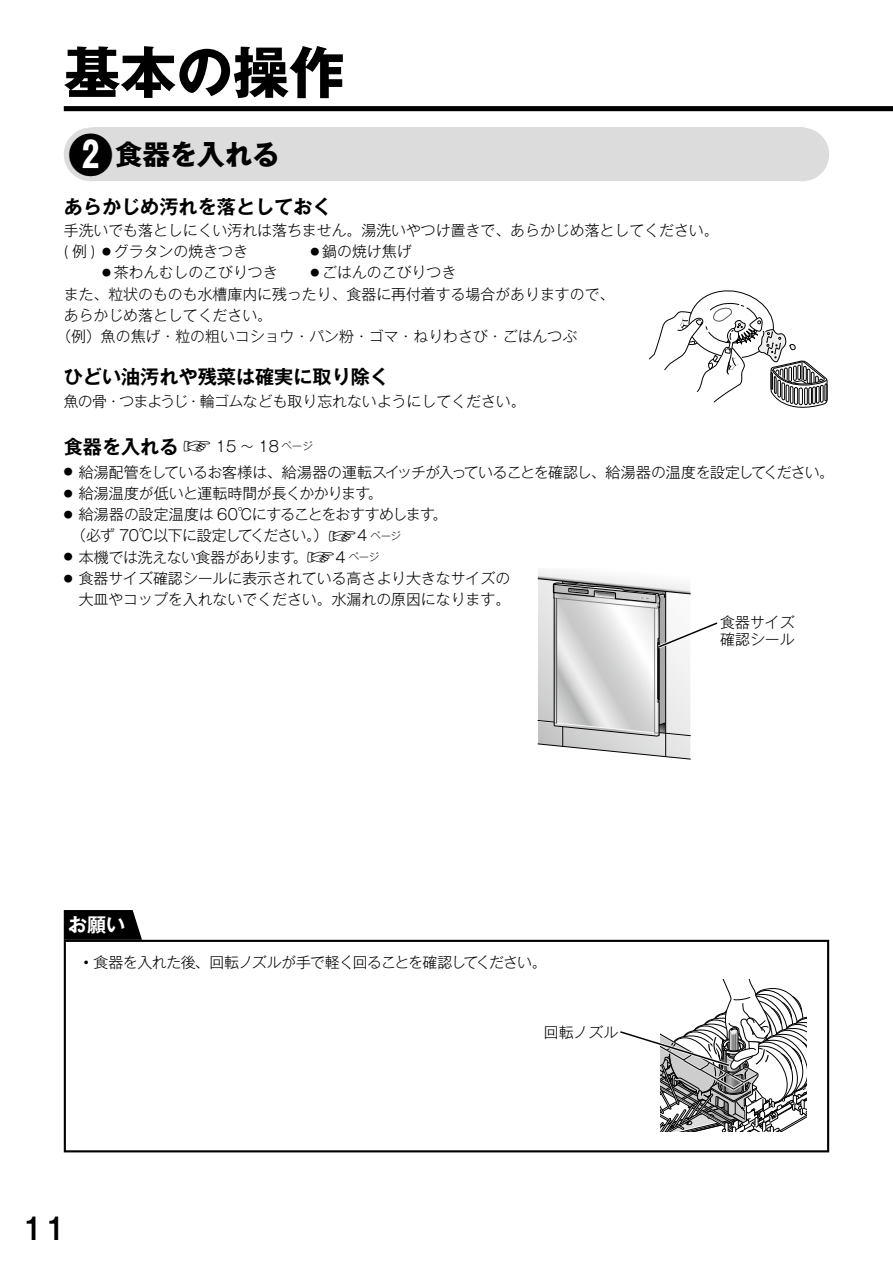
<style>
.page{position:relative;width:893px;height:1263px;background:#fff}
.page>*{position:absolute;margin:0;border:0;box-sizing:border-box;transform-origin:0 0}
.t1{font:700 56.4px "Gothic MB101 Pro";color:#000}
.t2{font:500 29.7px "Gothic MB101 Pro";color:#000}
.t3{font:700 27.6px "Gothic MB101 Pro";letter-spacing:-.005em;color:#000}
.t4{font:700 19.2px "Gothic MB101 Pro De";color:#000}
.t5{font:700 19.2px "Gothic MB101 Pro De";color:#fff}
.t6{font:300 14.85px/21.3px "Gothic MB101 Pro";color:#000}
.t7{font:300 14.85px "Gothic MB101 Pro";letter-spacing:-.03em;color:#000}
.t8{font:300 14.85px/21.3px "Gothic MB101 Pro";letter-spacing:-.035em;color:#000}
.t9{font:300 14.85px "Gothic MB101 Pro";letter-spacing:-.04em;color:#000}
.t10{font:300 14.85px "Gothic MB101 Pro";letter-spacing:-.025em;color:#000}
.s1{font-size:45.15px}
.s2{font-family:"Gothic MB101 Pro";font-weight:300;font-size:26.1px}
.s3{font-family:"Gothic MB101 Pro";font-weight:300;font-size:14.85px}
.s4{font-size:26.1px}
.s5{font-size:10.35px}
.s6{font-weight:700}
</style>
<div class="page">
<div style="left:64px;top:106px;width:829px;height:5px;background:#000"></div>
<div style="left:64px;top:940px;width:765px;height:212px;border:2px solid #000"></div>
<svg style="left:64px;top:910px;width:78px;height:30px;background:#101010"></svg>
<div style="left:92px;top:128px;width:711px;height:53px;background:#dcdcdc"></div>
<div style="left:775px;top:128px;width:54px;height:53px;background:#dcdcdc;border-radius:50%"></div>
<div style="left:64px;top:128px;width:53px;height:53px;background:#dcdcdc;border-radius:50%"></div>
<div style="left:69px;top:133px;width:43px;height:43px;background:#fff;border-radius:50%"></div>
<svg style="left:649px;top:290px;width:179px;height:118px"></svg>
<svg style="left:537px;top:570px;width:181px;height:189px"></svg>
<svg style="left:620px;top:979px;width:187px;height:153px"></svg>
<h1 class="t1" style="left:64px;top:25px;width:283px">基本の操作</h1>
<h3 class="t3" style="left:68px;top:131px;width:213px"><span class="s1">❷</span>食器を入れる</h3>
<p class="t4" style="left:64px;top:191px;width:269px">あらかじめ汚れを落としておく</p>
<p class="t6" style="left:64px;top:217px;width:656px">手洗いでも落としにくい汚れは落ちません。湯洗いやつけ置きで、あらかじめ落としてください。( 例 ) <sup>●</sup> グラタンの焼きつき</p>
<p class="t6" style="left:310px;top:239px;width:103px"><sup>●</sup> 鍋の焼け焦げ</p>
<p class="t6" style="left:102px;top:260px;width:177px"><sup>●</sup> 茶わんむしのこびりつき</p>
<p class="t6" style="left:310px;top:260px;width:147px"><sup>●</sup> ごはんのこびりつき</p>
<p class="t6" style="left:64px;top:281px;width:552px">また、粒状のものも水槽庫内に残ったり、食器に再付着する場合がありますので、</p>
<p class="t6" style="left:64px;top:302px;width:210px">あらかじめ落としてください。</p>
<p class="t6" style="left:56px;top:324px;width:522px">（例）魚の焦げ・粒の粗いコショウ・パン粉・ゴマ・ねりわさび・ごはんつぶ</p>
<p class="t4" style="left:64px;top:361px;width:327px">ひどい油汚れや残菜は確実に取り除く</p>
<p class="t6" style="left:64px;top:389px;width:463px">魚の骨・つまようじ・輪ゴムなども取り忘れないようにしてください。</p>
<p class="t4" style="left:64px;top:430px;width:250px">食器を入れる <span class="s2">☞</span> <span class="s3">15 〜 18</span> <sup>ページ</sup></p>
<p class="t7" style="left:64px;top:460px;width:772px"><sup>●</sup> 給湯配管をしているお客様は、給湯器の運転スイッチが入っていることを確認し、給湯器の温度を設定してください。</p>
<p class="t6" style="left:64px;top:480px;width:320px"><sup>●</sup> 給湯温度が低いと運転時間が長くかかります。</p>
<p class="t8" style="left:71px;top:502px;width:378px;text-indent:-8px"><sup>●</sup> 給湯器の設定温度は 60℃にすることをおすすめします。（必ず 70℃以下に設定してください。）<span class="s4">☞</span>4 <span class="s5">ページ</span></p>
<p class="t10" style="left:64px;top:545px;width:317px"><sup>●</sup> 本機では洗えない食器があります。<span class="s4">☞</span>4 <span class="s5">ページ</span></p>
<p class="t6" style="left:64px;top:565px;width:448px;text-align:right"><sup>●</sup> 食器サイズ確認シールに表示されている高さより大きなサイズの大皿やコップを入れないでください。水漏れの原因になります。</p>
<p class="t6" style="left:720px;top:611px;width:76px;line-height:17px">食器サイズ確認シール</p>
<p class="t5" style="left:68px;top:909px;width:59px">お願い</p>
<p class="t9" style="left:79px;top:950px;width:469px"><span class="s6">・</span>食器を入れた後、回転ノズルが手で軽く回ることを確認してください。</p>
<p class="t6" style="left:544px;top:1020px;width:76px">回転ノズル</p>
<h2 class="t2" style="left:21px;top:1204px;width:47px">11</h2>
</div>
